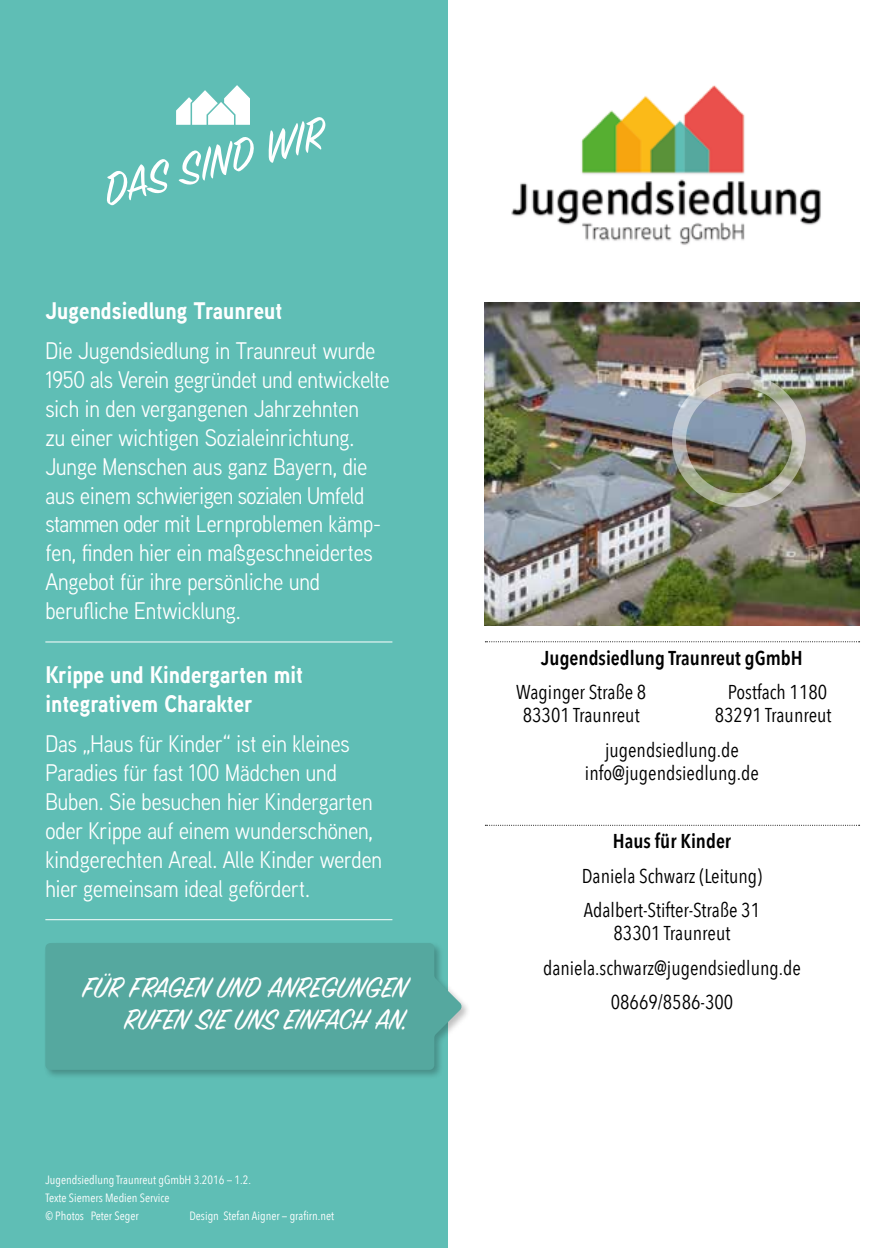
<style>
.page{position:relative;width:896px;height:1248px;background:#fff}
.page>*{position:absolute;margin:0;border:0;box-sizing:border-box;transform-origin:0 0}
.t1{font:50px "Sign Painter House Script";color:#fff}
.t2{font:32px/32px "Sign Painter House Script";letter-spacing:-.01em;color:#fff;text-align:right}
.t3{font:24px/28.8px "Aaux Next Cond";color:#fff}
.t4{font:700 24px/28.8px "Aaux Next Cond";color:#fff}
.t5{font:20px/34.4px "Avenir Next Condensed";color:#000}
.t6{font:600 20px "Avenir Next Condensed";color:#000}
.t7{font:12px/18px "Avenir Next Condensed";color:#fff}
</style>
<div class="page">
<div style="left:0;top:0;width:448px;height:1247px;background:#5fbeb5"></div>
<img style="left:511px;top:85px;width:310px;height:160px">
<hr style="left:45px;top:641px;width:347px;height:1px;background:#fff">
<svg style="left:176px;top:85px;width:74px;height:40px"></svg>
<svg style="left:485px;top:641px;width:374px;height:1px"></svg>
<svg style="left:485px;top:824px;width:374px;height:1px"></svg>
<img style="left:485px;top:302px;width:374px;height:323px">
<div style="left:672px;top:373px;width:134px;height:134px;border:14px solid #fff;border-radius:50%"></div>
<hr style="left:45px;top:919px;width:347px;height:1px;background:#fff">
<div style="left:43px;top:940px;width:429px;height:139px;background:#000;opacity:.25"></div>
<div style="left:45px;top:943px;width:417px;height:126px;background:#55a89f"></div>
<h1 class="t1" style="left:96px;top:162px;width:230px;rotate:-15deg">DAS SIND WIR</h1>
<p class="t4" style="left:45px;top:296px;width:238px">Jugendsiedlung Traunreut</p>
<p class="t3" style="left:45px;top:336px;width:346px">Die Jugendsiedlung in Traunreut wurde 1950 als Verein gegründet und entwickelte sich in den vergangenen Jahrzehnten<br>zu einer wichtigen Sozialeinrichtung.<br>Junge Menschen aus ganz Bayern, die aus einem schwierigen sozialen Umfeld stammen oder mit Lernproblemen kämp&shy;fen, finden hier ein maßgeschneidertes Angebot für ihre persönliche und berufliche Entwicklung.</p>
<p class="t4" style="left:45px;top:660px;width:259px">Krippe und Kindergarten mit integrativem Charakter</p>
<p class="t3" style="left:45px;top:728px;width:338px">Das „Haus für Kinder“ ist ein kleines Paradies für fast 100 Mädchen und Buben. Sie besuchen hier Kindergarten oder Krippe auf einem wunderschönen, kindgerechten Areal. Alle Kinder werden hier gemeinsam ideal gefördert.</p>
<h2 class="t2" style="left:83px;top:973px;width:326px">FÜR FRAGEN UND ANREGUNGEN<br>RUFEN SIE UNS EINFACH AN.</h2>
<p class="t7" style="left:45px;top:1169px;width:207px">Jugendsiedlung Traunreut gGmbH 3.2016 — 1.2.<br>Texte Siemers Medien Service<br>© Photos Peter Seger</p>
<p class="t7" style="left:189px;top:1205px;width:146px">Design Stefan Aigner — grafirn.net</p>
<p class="t6" style="left:541px;top:640px;width:263px">Jugendsiedlung Traunreut gGmbH</p>
<p class="t5" style="left:516px;top:674px;width:132px">Waginger Straße 8</p>
<p class="t5" style="left:728px;top:674px;width:101px">Postfach 1180</p>
<p class="t5" style="left:523px;top:697px;width:118px">83301 Traunreut</p>
<p class="t5" style="left:605px;top:697px;width:228px;text-indent:110px">83291 Traunreut jugendsiedlung.de</p>
<p class="t5" style="left:585px;top:754px;width:176px">info@jugendsiedlung.de</p>
<p class="t6" style="left:613px;top:824px;width:120px">Haus für Kinder</p>
<p class="t5" style="left:582px;top:857px;width:182px">Daniela Schwarz (Leitung)<br>Adalbert-Stifter-Straße 31</p>
<p class="t5" style="left:543px;top:914px;width:259px;text-align:center">83301 Traunreut daniela.schwarz@jugendsiedlung.de<br>08669/8586-300</p>
</div>
